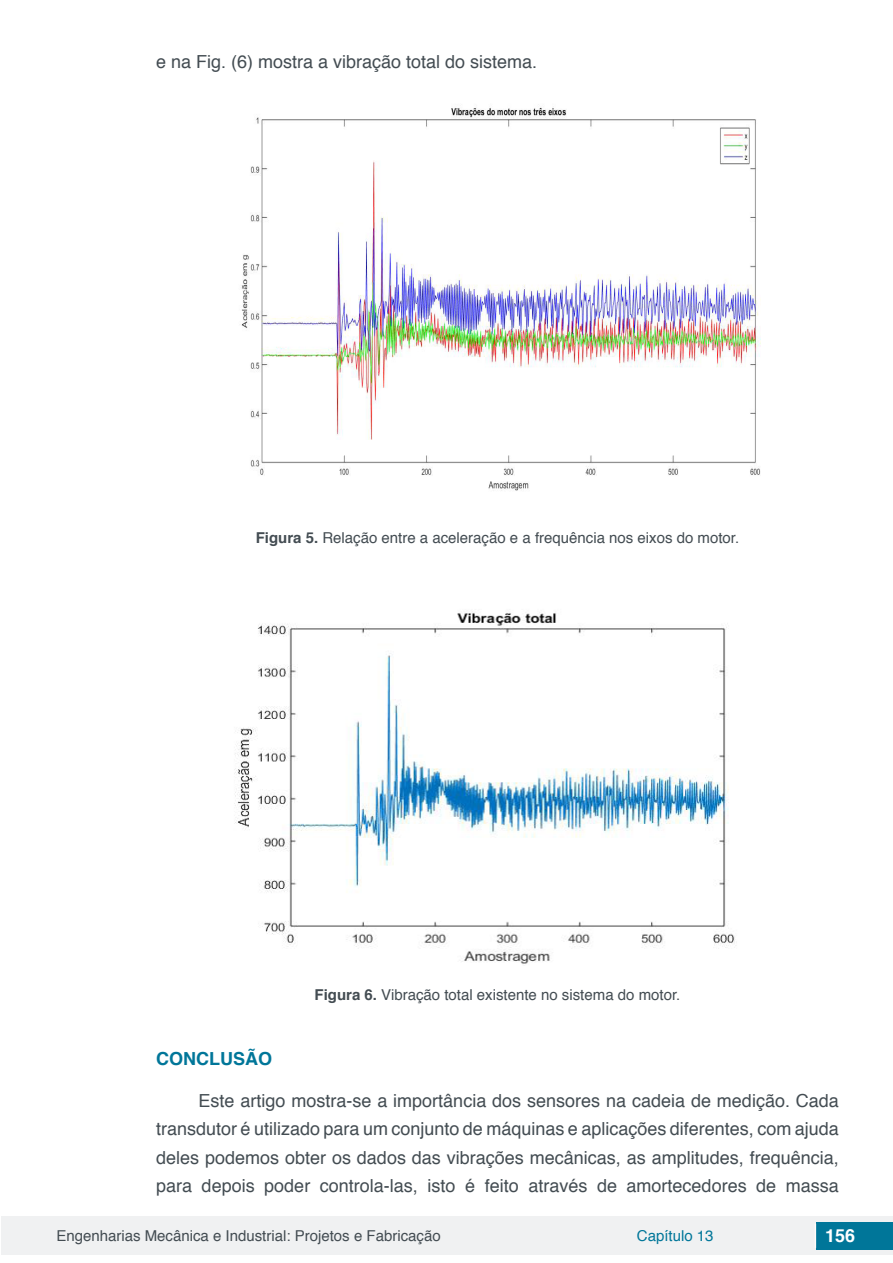
<style>
.page{position:relative;width:893px;height:1263px;background:#fff}
.page>*{position:absolute;margin:0;border:0;box-sizing:border-box;transform-origin:0 0}
.t1{font:18px/28.5px "Helvetica";color:#434c52;text-align:justify}
.t2{font:700 18px "Helvetica";color:#007699}
.t3{font:700 18px "Helvetica";color:#fff}
.t4{font:15px "Helvetica";color:#434c52}
.t5{font:15px "Helvetica";color:#007699}
.s1{font-weight:700}
</style>
<div class="page">
<div style="left:1px;top:1216px;width:891px;height:38px;background:#f0f1f2"></div>
<div style="left:816px;top:1222px;width:77px;height:27px;background:#007699"></div>
<svg style="left:815px;top:1224px;width:1px;height:24px"></svg>
<img style="left:241px;top:107px;width:520px;height:384px">
<img style="left:234px;top:611px;width:501px;height:353px">
<p class="t1" style="left:156px;top:47px;width:383px">e na Fig. (6) mostra a vibração total do sistema.</p>
<p class="t4" style="left:256px;top:526px;width:485px"><span class="s1">Figura 5.</span> Relação entre a aceleração e a frequência nos eixos do motor.</p>
<p class="t4" style="left:315px;top:983px;width:367px"><span class="s1">Figura 6.</span> Vibração total existente no sistema do motor.</p>
<p class="t2" style="left:156px;top:1044px;width:117px">CONCLUSÃO</p>
<p class="t1" style="left:156px;top:1086px;width:684px;text-indent:43px">Este artigo mostra-se a importância dos sensores na cadeia de medição. Cada transdutor é utilizado para um conjunto de máquinas e aplicações diferentes, com ajuda deles podemos obter os dados das vibrações mecânicas, as amplitudes, frequência, para depois poder controla-las, isto é feito através de amortecedores de massa</p>
<p class="t4" style="left:56px;top:1224px;width:386px">Engenharias Mecânica e Industrial: Projetos e Fabricação</p>
<p class="t5" style="left:637px;top:1224px;width:78px">Capítulo 13</p>
<p class="t3" style="left:825px;top:1221px;width:32px">156</p>
</div>
